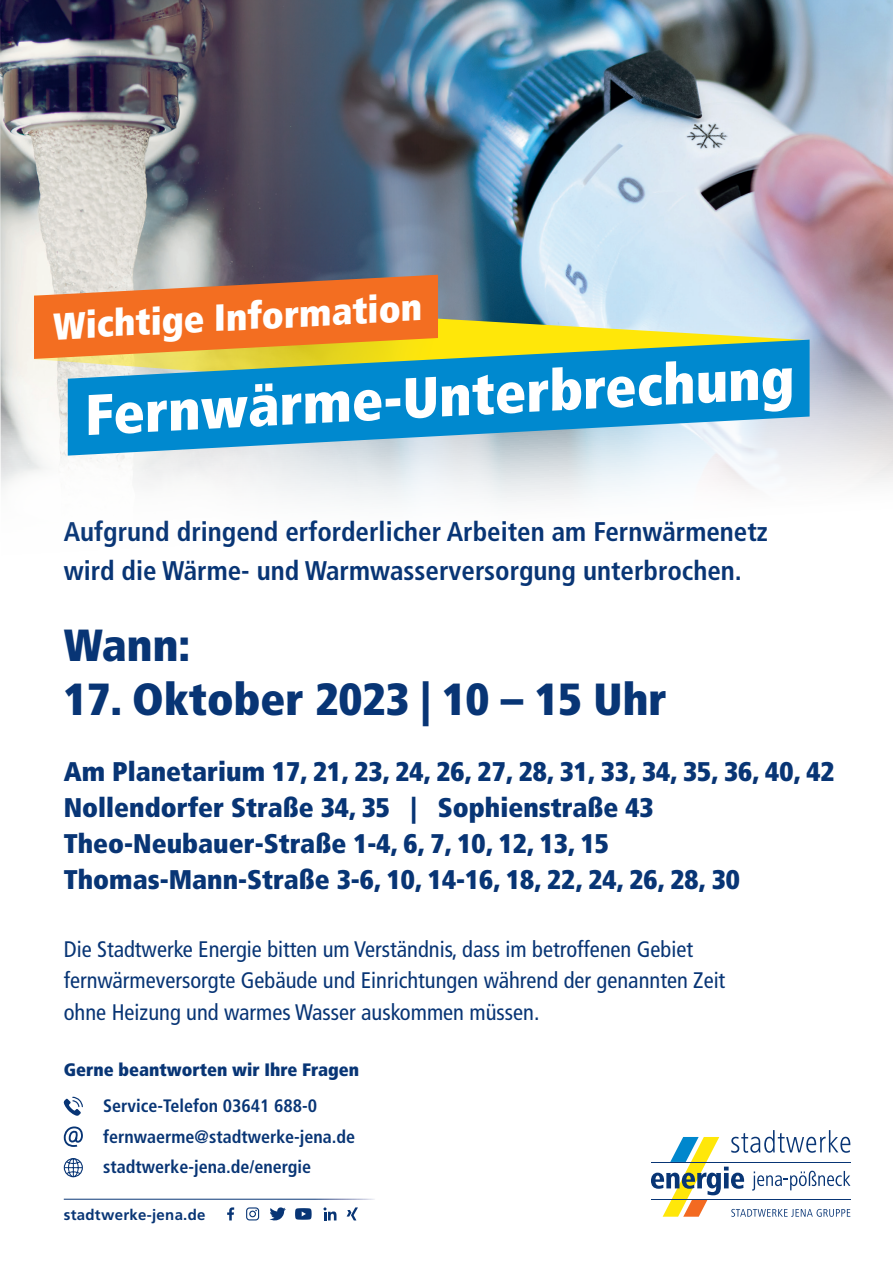
<style>
.page{position:relative;width:893px;height:1263px;background:#fff}
.page>*{position:absolute;margin:0;border:0;box-sizing:border-box;transform-origin:0 0}
.t1{font:900 condensed 57.15px "Frutiger LT Std";color:#fff}
.t2{font:900 condensed 45px "Frutiger LT Std";color:#083575}
.t3{font:900 condensed 37.65px "Frutiger LT Std";color:#fff}
.t4{font:900 condensed 27px/36px "Frutiger LT Std";color:#083575}
.t5{font:700 condensed 27px/39px "Frutiger LT Std";color:#083575}
.t6{font:condensed 22.5px/31.5px "Frutiger LT Std";color:#083575}
.t7{font:700 condensed 18px/30.5px "Frutiger LT Std";color:#083575}
.t8{font:900 condensed 18px "Frutiger LT Std";color:#083575}
.t9{font:700 15px "Frutiger LT Std";letter-spacing:.02em;color:#083575}
</style>
<div class="page">
<svg style="left:651px;top:1130px;width:199px;height:87px"></svg>
<hr style="left:651px;top:1199px;width:199px;height:1px;background:#083575">
<hr style="left:651px;top:1162px;width:199px;height:1px;background:#083575">
<svg style="left:64px;top:1096px;width:19px;height:20px"></svg>
<svg style="left:63px;top:1158px;width:20px;height:20px"></svg>
<svg style="left:63px;top:1126px;width:20px;height:21px"></svg>
<svg style="left:323px;top:1207px;width:13px;height:13px"></svg>
<svg style="left:246px;top:1207px;width:13px;height:13px"></svg>
<svg style="left:227px;top:1207px;width:7px;height:13px"></svg>
<svg style="left:347px;top:1207px;width:11px;height:13px"></svg>
<svg style="left:270px;top:1207px;width:16px;height:14px"></svg>
<svg style="left:295px;top:1208px;width:17px;height:12px"></svg>
<img style="left:0;top:0;width:226px;height:488px">
<img style="left:226px;top:0;width:667px;height:502px">
<svg style="left:34px;top:295px;width:775px;height:121px;background:#c7d3b0"></svg>
<svg style="left:68px;top:340px;width:742px;height:116px;background:#3ea1c6"></svg>
<svg style="left:34px;top:274px;width:404px;height:85px;background:#e88336"></svg>
<h3 class="t3" style="left:51px;top:304px;width:371px;rotate:-3deg">Wichtige Information</h3>
<h1 class="t1" style="left:82px;top:380px;width:712px;rotate:-3deg">Fernwärme-Unterbrechung</h1>
<p class="t5" style="left:64px;top:512px;width:706px">Aufgrund dringend erforderlicher Arbeiten am Fernwärmenetz wird die Wärme- und Warmwasserversorgung unterbrochen.</p>
<h2 class="t2" style="left:64px;top:618px;width:128px">Wann:</h2>
<h2 class="t2" style="left:64px;top:672px;width:605px">17. Oktober 2023 | 10 – 15 Uhr</h2>
<p class="t4" style="left:64px;top:754px;width:772px">Am Planetarium 17, 21, 23, 24, 26, 27, 28, 31, 33, 34, 35, 36, 40, 42<br>Nollendorfer Straße 34, 35 | Sophienstraße 43<br>Theo-Neubauer-Straße 1-4, 6, 7, 10, 12, 13, 15<br>Thomas-Mann-Straße 3-6, 10, 14-16, 18, 22, 24, 26, 28, 30</p>
<p class="t6" style="left:64px;top:933px;width:663px">Die Stadtwerke Energie bitten um Verständnis, dass im betroffenen Gebiet fernwärmeversorgte Gebäude und Einrichtungen während der genannten Zeit ohne Heizung und warmes Wasser auskommen müssen.</p>
<p class="t8" style="left:64px;top:1058px;width:297px">Gerne beantworten wir Ihre Fragen</p>
<p class="t7" style="left:103px;top:1090px;width:253px">Service-Telefon 03641 688-0 fernwaerme@stadtwerke-jena.de stadtwerke-jena.de/energie</p>
<p class="t9" style="left:64px;top:1206px;width:143px">stadtwerke-jena.de</p>
</div>
